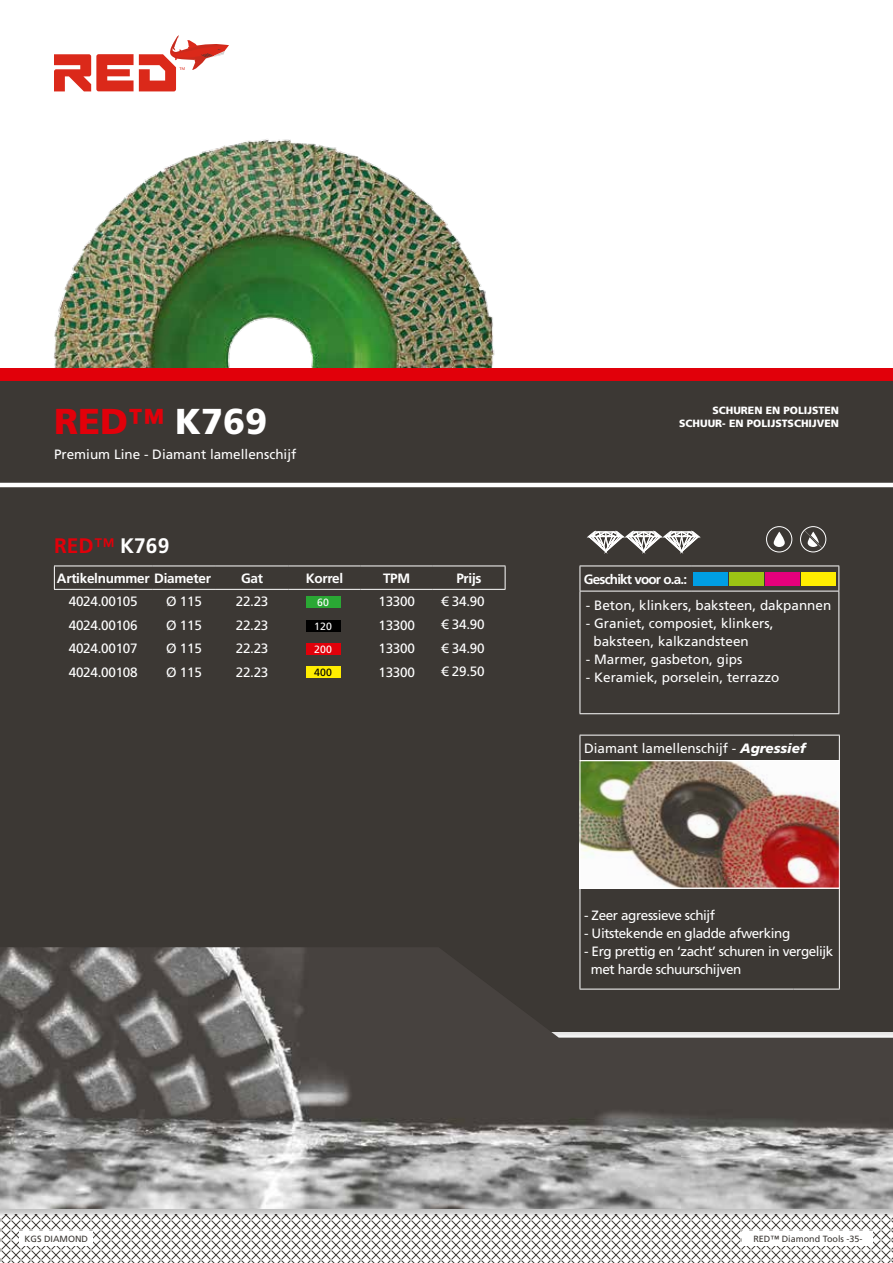
<style>
.page{position:relative;width:893px;height:1263px;background:#fff}
.page>*{position:absolute;margin:0;border:0;box-sizing:border-box;transform-origin:0 0}
.t1{font:900 36px "Frutiger";color:#e1000a}
.t2{font:700 21px "Frutiger LT Com";color:#fff}
.t3{font:13.5px/23.4px "Frutiger LT Com";letter-spacing:-.02em;color:#fff}
.t4{font:13.5px/18px "Frutiger LT Com";color:#fff}
.t5{font:700 13.5px "Frutiger LT Com";letter-spacing:-.02em;color:#fff}
.t6{font:700 13.5px "Frutiger LT Com";letter-spacing:-.06em;color:#fff}
.t7{font:900 10.5px/12.6px "Frutiger";color:#fff;text-align:right}
.t8{font:10.5px "Frutiger LT Com";letter-spacing:.015em;color:#fff}
.t9{font:10.5px "Frutiger LT Com";color:#000}
.t10{font:9px "Frutiger LT Com";color:#3c3834}
.s1{color:#fff}
.s2{color:#e1000a}
.s3{font-weight:400;color:#e1000a}
.s4{font-family:"Frutiger";font-weight:900;font-style:italic}
</style>
<div class="page">
<div style="left:0;top:381px;width:893px;height:651px;background:#3c3834"></div>
<hr style="left:0;top:483px;width:893px;height:4px;background:#fff">
<div style="left:0;top:368px;width:893px;height:13px;background:#e1000a"></div>
<svg style="left:0;top:1218px;width:893px;height:45px"></svg>
<svg style="left:54px;top:35px;width:175px;height:56px"></svg>
<img style="left:53px;top:139px;width:442px;height:229px">
<svg style="left:587px;top:530px;width:114px;height:23px"></svg>
<img style="left:582px;top:762px;width:256px;height:125px">
<div style="left:580px;top:760px;width:260px;height:129px;border:1px solid #fff"></div>
<svg style="left:803px;top:530px;width:20px;height:19px"></svg>
<div style="left:800px;top:526px;width:26px;height:26px;border:1px solid #fff;border-radius:50%"></div>
<svg style="left:774px;top:532px;width:11px;height:15px"></svg>
<div style="left:766px;top:526px;width:26px;height:26px;border:1px solid #fff;border-radius:50%"></div>
<div style="left:0;top:947px;width:893px;height:271px;background:#000;opacity:.25"></div>
<img style="left:0;top:947px;width:893px;height:262px">
<div style="left:743px;top:1231px;width:130px;height:14px;background:#fff"></div>
<div style="left:20px;top:1231px;width:73px;height:14px;background:#fff"></div>
<hr style="left:580px;top:888px;width:1px;height:101px;background:#fff">
<hr style="left:839px;top:888px;width:1px;height:101px;background:#fff">
<hr style="left:580px;top:989px;width:213px;height:1px;background:#fff">
<hr style="left:793px;top:989px;width:47px;height:1px;background:#fff">
<hr style="left:580px;top:735px;width:213px;height:1px;background:#fff">
<svg style="left:580px;top:735px;width:1px;height:25px"></svg>
<hr style="left:793px;top:735px;width:47px;height:1px;background:#fff">
<svg style="left:839px;top:735px;width:1px;height:25px"></svg>
<hr style="left:580px;top:760px;width:213px;height:1px;background:#fff">
<hr style="left:793px;top:760px;width:47px;height:1px;background:#fff">
<hr style="left:580px;top:888px;width:213px;height:1px;background:#fff">
<hr style="left:793px;top:888px;width:47px;height:1px;background:#fff">
<hr style="left:580px;top:591px;width:1px;height:122px;background:#fff">
<hr style="left:838px;top:591px;width:1px;height:122px;background:#fff">
<hr style="left:580px;top:713px;width:111px;height:1px;background:#fff">
<hr style="left:691px;top:713px;width:148px;height:1px;background:#fff">
<hr style="left:580px;top:566px;width:111px;height:1px;background:#fff">
<svg style="left:580px;top:566px;width:1px;height:25px"></svg>
<hr style="left:691px;top:566px;width:148px;height:1px;background:#fff">
<svg style="left:838px;top:566px;width:1px;height:25px"></svg>
<hr style="left:580px;top:591px;width:111px;height:1px;background:#fff">
<hr style="left:691px;top:591px;width:148px;height:1px;background:#fff">
<div style="left:694px;top:572px;width:34px;height:13px;background:#009ee3"></div>
<div style="left:730px;top:572px;width:34px;height:13px;background:#9cc414"></div>
<div style="left:766px;top:572px;width:34px;height:13px;background:#e5007c"></div>
<div style="left:802px;top:572px;width:34px;height:13px;background:#ffed00"></div>
<hr style="left:54px;top:566px;width:98px;height:1px;background:#fff">
<svg style="left:54px;top:566px;width:1px;height:23px"></svg>
<hr style="left:152px;top:566px;width:64px;height:1px;background:#fff">
<hr style="left:216px;top:566px;width:72px;height:1px;background:#fff">
<hr style="left:288px;top:566px;width:73px;height:1px;background:#fff">
<hr style="left:361px;top:566px;width:72px;height:1px;background:#fff">
<hr style="left:433px;top:566px;width:72px;height:1px;background:#fff">
<svg style="left:505px;top:566px;width:1px;height:23px"></svg>
<hr style="left:54px;top:589px;width:98px;height:1px;background:#fff">
<hr style="left:152px;top:589px;width:64px;height:1px;background:#fff">
<hr style="left:216px;top:589px;width:72px;height:1px;background:#fff">
<hr style="left:288px;top:589px;width:73px;height:1px;background:#fff">
<hr style="left:361px;top:589px;width:72px;height:1px;background:#fff">
<hr style="left:433px;top:589px;width:72px;height:1px;background:#fff">
<div style="left:306px;top:596px;width:34px;height:12px;background:#2aa834"></div>
<div style="left:306px;top:620px;width:34px;height:11px;background:#000"></div>
<div style="left:306px;top:643px;width:34px;height:12px;background:#e1000a"></div>
<div style="left:306px;top:666px;width:34px;height:12px;background:#ffed00"></div>
<h1 class="t1" style="left:54px;top:400px;width:215px">RED™ <span class="s1">K769</span></h1>
<p class="t4" style="left:54px;top:446px;width:244px">Premium Line - Diamant lamellenschijf</p>
<h2 class="t2" style="left:54px;top:533px;width:117px"><span class="s2">RED</span><span class="s3">™</span> K769</h2>
<p class="t5" style="left:57px;top:570px;width:156px">Artikelnummer Diameter</p>
<p class="t5" style="left:241px;top:570px;width:23px">Gat</p>
<p class="t5" style="left:306px;top:570px;width:39px">Korrel</p>
<p class="t5" style="left:383px;top:570px;width:29px">TPM</p>
<p class="t5" style="left:456px;top:570px;width:27px">Prijs</p>
<p class="t3" style="left:69px;top:590px;width:70px">4024.00105</p>
<p class="t3" style="left:166px;top:590px;width:37px">Ø 115</p>
<p class="t3" style="left:236px;top:590px;width:34px">22.23</p>
<p class="t3" style="left:378px;top:590px;width:38px">13300</p>
<p class="t3" style="left:69px;top:613px;width:70px">4024.00106</p>
<p class="t3" style="left:166px;top:613px;width:37px">Ø 115</p>
<p class="t3" style="left:236px;top:613px;width:34px">22.23</p>
<p class="t3" style="left:378px;top:613px;width:38px">13300</p>
<p class="t3" style="left:69px;top:637px;width:70px">4024.00107</p>
<p class="t3" style="left:166px;top:637px;width:37px">Ø 115</p>
<p class="t3" style="left:236px;top:637px;width:34px">22.23</p>
<p class="t3" style="left:378px;top:637px;width:38px">13300</p>
<p class="t3" style="left:69px;top:660px;width:70px">4024.00108</p>
<p class="t3" style="left:166px;top:660px;width:37px">Ø 115</p>
<p class="t3" style="left:236px;top:660px;width:34px">22.23</p>
<p class="t3" style="left:378px;top:660px;width:38px">13300</p>
<p class="t3" style="left:441px;top:589px;width:45px;text-align:justify">€ 34.90 € 34.90 € 34.90 € 29.50</p>
<p class="t8" style="left:317px;top:596px;width:13px">60</p>
<p class="t8" style="left:314px;top:620px;width:19px">120</p>
<p class="t8" style="left:314px;top:643px;width:19px">200</p>
<p class="t9" style="left:314px;top:666px;width:19px">400</p>
<p class="t7" style="left:679px;top:404px;width:161px">SCHUREN EN POLIJSTEN<br>SCHUUR- EN POLIJSTSCHIJVEN</p>
<p class="t6" style="left:584px;top:571px;width:105px">Geschikt voor o.a.:</p>
<p class="t4" style="left:586px;top:597px;width:247px">- Beton, klinkers, baksteen, dakpannen</p>
<p class="t4" style="left:593px;top:615px;width:182px;text-indent:-8px">- Graniet, composiet, klinkers, baksteen, kalkzandsteen</p>
<p class="t4" style="left:586px;top:651px;width:158px">- Marmer, gasbeton, gips</p>
<p class="t4" style="left:586px;top:669px;width:195px">- Keramiek, porselein, terrazzo</p>
<p class="t4" style="left:584px;top:739px;width:223px">Diamant lamellenschijf - <span class="s4">Agressief</span></p>
<p class="t3" style="left:584px;top:903px;width:132px">- Zeer agressieve schijf</p>
<p class="t3" style="left:584px;top:921px;width:208px">- Uitstekende en gladde afwerking</p>
<p class="t3" style="left:591px;top:942px;width:244px;line-height:18px;text-indent:-7px">- Erg prettig en ‘zacht’ schuren in vergelijk met harde schuurschijven</p>
<p class="t10" style="left:25px;top:1233px;width:65px">KGS DIAMOND</p>
<p class="t10" style="left:753px;top:1233px;width:111px">RED™ Diamond Tools -35-</p>
</div>
